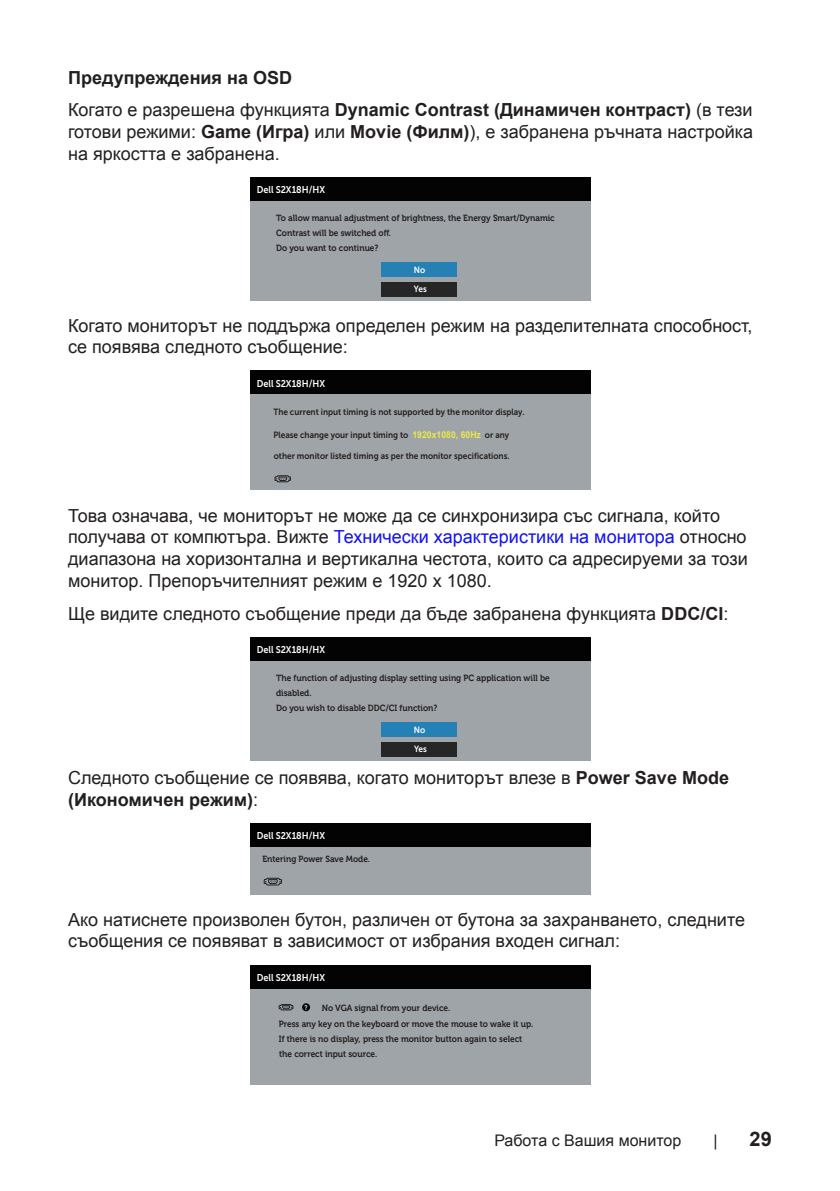
<style>
.page{position:relative;width:840px;height:1191px;background:#fff}
.page>*{position:absolute;margin:0;border:0;box-sizing:border-box;transform-origin:0 0}
.t1{font:700 20px "Arial";color:#231f20}
.text{font:18px/21.6px "Arial";color:#231f20}
.text-2{font:700 18px "Arial";color:#231f20}
.t2{font:16px "Arial";color:#231f20}
.t3{font:9.8px "Museo Sans For Dell 700";color:#fff;scale:.92 1}
.t4{font:700 9px/15.2px "Museo For Dell";color:#231f20;scale:.92 1}
.t5{font:9px "Museo Sans For Dell 700";color:#231f20;scale:.92 1}
.t6{font:9px/19px "Museo Sans For Dell 700";color:#fff;scale:.92 1}
.t7{font:700 6.8px "Arial";color:#fff;scale:.73 1}
.s1{font-weight:700}
.s2{font-family:"Arial";font-weight:700;font-size:9.4px;color:#eae84d}
.s3{color:#1111f6}
</style>
<div class="page">
<div style="left:249px;top:195px;width:341px;height:105px;background:#9fa4a8"></div>
<div style="left:250px;top:177px;width:340px;height:23px;background:#030303"></div>
<div style="left:381px;top:263px;width:75px;height:14px;background:#2581b5"></div>
<div style="left:381px;top:282px;width:75px;height:15px;background:#262626"></div>
<div style="left:249px;top:389px;width:341px;height:101px;background:#9ea4a7"></div>
<div style="left:250px;top:371px;width:340px;height:23px;background:#030303"></div>
<svg style="left:274px;top:475px;width:17px;height:8px"></svg>
<div style="left:249px;top:655px;width:341px;height:105px;background:#9fa4a8"></div>
<div style="left:250px;top:637px;width:340px;height:23px;background:#030303"></div>
<div style="left:381px;top:722px;width:75px;height:15px;background:#2581b5"></div>
<div style="left:382px;top:742px;width:74px;height:14px;background:#262626"></div>
<div style="left:249px;top:841px;width:341px;height:53px;background:#9fa4a8"></div>
<div style="left:250px;top:823px;width:340px;height:23px;background:#030303"></div>
<svg style="left:263px;top:877px;width:19px;height:9px"></svg>
<div style="left:249px;top:982px;width:341px;height:102px;background:#9ea4a7"></div>
<div style="left:250px;top:965px;width:340px;height:23px;background:#030303"></div>
<div style="left:302px;top:1003px;width:8px;height:8px;background:#030303;border-radius:50%"></div>
<svg style="left:278px;top:1004px;width:15px;height:7px"></svg>
<p class="text-2" style="left:68px;top:65px;width:225px">Предупреждения на OSD</p>
<p class="text" style="left:68px;top:99px;width:686px;text-align:justify">Когато е разрешена функцията <span class="s1">Dynamic Contrast (Динамичен контраст)</span> (в тези готови режими: <span class="s1">Game (Игра)</span> или <span class="s1">Movie (Филм)</span>), е забранена ръчната настройка на яркостта е забранена.</p>
<p class="t3" style="left:256px;top:184px;width:76px">Dell S2X18H/HX</p>
<p class="t4" style="left:276px;top:210px;width:304px">To allow manual adjustment of brightness, the Energy Smart/Dynamic</p>
<p class="t4" style="left:276px;top:225px;width:126px">Contrast will be switched off.<br>Do you want to continue?</p>
<p class="t6" style="left:413px;top:261px;width:16px">No<br>Yes</p>
<p class="text" style="left:68px;top:315px;width:685px">Когато мониторът не поддържа определен режим на разделителната способност, се появява следното съобщение:</p>
<p class="t3" style="left:256px;top:378px;width:76px">Dell S2X18H/HX</p>
<p class="t5" style="left:273px;top:407px;width:274px">The current input timing is not supported by the monitor display.</p>
<p class="t5" style="left:273px;top:430px;width:258px">Please change your input timing to <span class="s2">1920x1080, 60Hz</span> or any</p>
<p class="t5" style="left:273px;top:451px;width:258px">other monitor listed timing as per the monitor specifications.</p>
<p class="text" style="left:68px;top:505px;width:680px">Това означава, че мониторът не може да се синхронизира със сигнала, който получава от компютъра. Вижте <span class="s3">Технически характеристики на монитора</span> относно диапазона на хоризонтална и вертикална честота, които са адресируеми за този монитор. Препоръчителният режим е 1920 x 1080.</p>
<p class="text" style="left:68px;top:602px;width:661px">Ще видите следното съобщение преди да бъде забранена функцията <span class="s1">DDC/CI</span>:</p>
<p class="t3" style="left:256px;top:644px;width:76px">Dell S2X18H/HX</p>
<p class="t4" style="left:276px;top:670px;width:299px">The function of adjusting display setting using PC application will be</p>
<p class="t4" style="left:276px;top:685px;width:177px">disabled.<br>Do you wish to disable DDC/CI function?</p>
<p class="t6" style="left:413px;top:720px;width:16px">No<br>Yes</p>
<p class="text" style="left:68px;top:767px;width:662px">Следното съобщение се появява, когато мониторът влезе в <span class="s1">Power Save Mode (Икономичен режим)</span>:</p>
<p class="t3" style="left:256px;top:830px;width:76px">Dell S2X18H/HX</p>
<p class="t4" style="left:262px;top:851px;width:118px">Entering Power Save Mode.</p>
<p class="text" style="left:68px;top:909px;width:678px">Ако натиснете произволен бутон, различен от бутона за захранването, следните съобщения се появяват в зависимост от избрания входен сигнал:</p>
<p class="t3" style="left:256px;top:972px;width:76px">Dell S2X18H/HX</p>
<p class="t7" style="left:304px;top:1002px;width:6px">?</p>
<p class="t4" style="left:279px;top:999px;width:278px;line-height:16.4px;text-indent:43px">No VGA signal from your device.<br>Press any key on the keyboard or move the mouse to wake it up.</p>
<p class="t4" style="left:279px;top:1046px;width:108px">the correct input source.</p>
<p class="t4" style="left:279px;top:1031px;width:266px">If there is no display, press the monitor button again to select</p>
<p class="t2" style="left:494px;top:1129px;width:188px">Работа с Вашия монитор</p>
<p class="t2" style="left:713px;top:1129px;width:6px">|</p>
<p class="t1" style="left:749px;top:1125px;width:24px">29</p>
</div>
